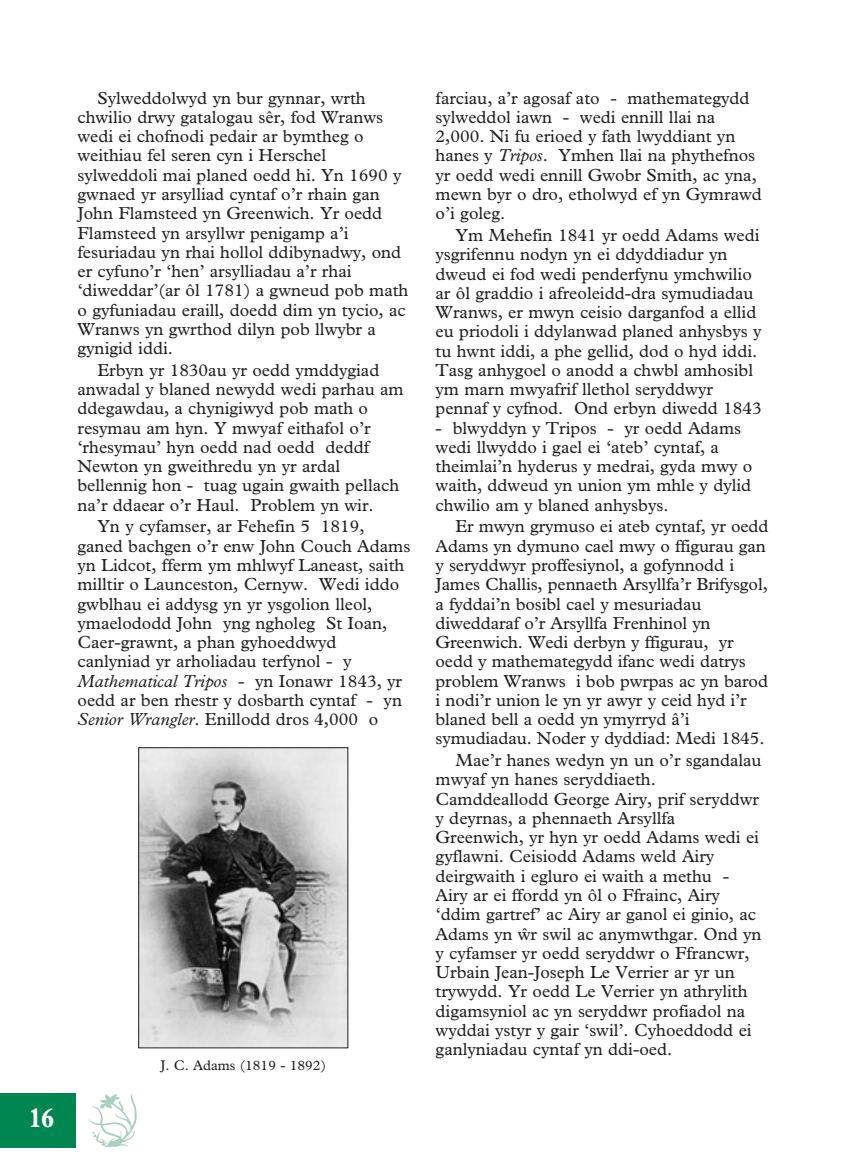
<style>
.page{position:relative;width:845px;height:1167px;background:#fff}
.page>*{position:absolute;margin:0;border:0;box-sizing:border-box;transform-origin:0 0}
.t1{font:700 condensed 28px "Plantin";color:#fff}
.t2{font:17.5px/19.2px "M Plantin";color:#231f20}
.t3{font:14px "M Plantin";color:#231f20}
.s1{font-style:italic}
</style>
<div class="page">
<svg style="left:0;top:747px;width:349px;height:401px"></svg>
<p class="t2" style="left:77px;top:89px;width:332px;text-indent:20px">Sylweddolwyd yn bur gynnar, wrth chwilio drwy gatalogau sêr, fod Wranws wedi ei chofnodi pedair ar bymtheg o weithiau fel seren cyn i Herschel sylweddoli mai planed oedd hi. Yn 1690 y gwnaed yr arsylliad cyntaf o’r rhain gan John Flamsteed yn Greenwich. Yr oedd Flamsteed yn arsyllwr penigamp a’i fesuriadau yn rhai hollol ddibynadwy, ond er cyfuno’r ‘hen’ arsylliadau a’r rhai ‘diweddar’(ar ôl 1781) a gwneud pob math o gyfuniadau eraill, doedd dim yn tycio, ac Wranws yn gwrthod dilyn pob llwybr a gynigid iddi.</p>
<p class="t2" style="left:77px;top:361px;width:328px;text-indent:20px">Erbyn yr 1830au yr oedd ymddygiad anwadal y blaned newydd wedi parhau am ddegawdau, a chynigiwyd pob math o resymau am hyn. Y mwyaf eithafol o’r ‘rhesymau’ hyn oedd nad oedd deddf Newton yn gweithredu yn yr ardal bellennig hon - tuag ugain gwaith pellach na’r ddaear o’r Haul. Problem yn wir.</p>
<p class="t2" style="left:77px;top:518px;width:334px;text-indent:20px">Yn y cyfamser, ar Fehefin 5 1819, ganed bachgen o’r enw John Couch Adams yn Lidcot, fferm ym mhlwyf Laneast, saith milltir o Launceston, Cernyw. Wedi iddo gwblhau ei addysg yn yr ysgolion lleol, ymaelododd John yng ngholeg St Ioan, Caer-grawnt, a phan gyhoeddwyd canlyniad yr arholiadau terfynol - y <span class="s1">Mathematical Tripos</span> - yn Ionawr 1843, yr oedd ar ben rhestr y dosbarth cyntaf - yn <span class="s1">Senior Wrangler</span>. Enillodd dros 4,000 o</p>
<h1 class="t1" style="left:28px;top:1107px;width:27px">16</h1>
<p class="t3" style="left:160px;top:1059px;width:167px">J. C. Adams (1819 - 1892)</p>
<p class="t2" style="left:435px;top:89px;width:328px">farciau, a’r agosaf ato - mathemategydd sylweddol iawn - wedi ennill llai na 2,000. Ni fu erioed y fath lwyddiant yn hanes y <span class="s1">Tripos</span>. Ymhen llai na phythefnos yr oedd wedi ennill Gwobr Smith, ac yna, mewn byr o dro, etholwyd ef yn Gymrawd o’i goleg.</p>
<p class="t2" style="left:435px;top:226px;width:328px;text-indent:20px">Ym Mehefin 1841 yr oedd Adams wedi ysgrifennu nodyn yn ei ddyddiadur yn dweud ei fod wedi penderfynu ymchwilio ar ôl graddio i afreoleidd-dra symudiadau Wranws, er mwyn ceisio darganfod a ellid eu priodoli i ddylanwad planed anhysbys y tu hwnt iddi, a phe gellid, dod o hyd iddi.<br>Tasg anhygoel o anodd a chwbl amhosibl ym marn mwyafrif llethol seryddwyr pennaf y cyfnod. Ond erbyn diwedd 1843</p>
<p class="t2" style="left:435px;top:419px;width:318px">- blwyddyn y Tripos - yr oedd Adams wedi llwyddo i gael ei ‘ateb’ cyntaf, a theimlai’n hyderus y medrai, gyda mwy o waith, ddweud yn union ym mhle y dylid chwilio am y blaned anhysbys.</p>
<p class="t2" style="left:435px;top:518px;width:334px;text-indent:20px">Er mwyn grymuso ei ateb cyntaf, yr oedd Adams yn dymuno cael mwy o ffigurau gan y seryddwyr proffesiynol, a gofynnodd i James Challis, pennaeth Arsyllfa’r Brifysgol, a fyddai’n bosibl cael y mesuriadau diweddaraf o’r Arsyllfa Frenhinol yn Greenwich. Wedi derbyn y ffigurau, yr oedd y mathemategydd ifanc wedi datrys problem Wranws i bob pwrpas ac yn barod i nodi’r union le yn yr awyr y ceid hyd i’r blaned bell a oedd yn ymyrryd â’i symudiadau. Noder y dyddiad: Medi 1845.</p>
<p class="t2" style="left:435px;top:751px;width:327px;text-indent:20px">Mae’r hanes wedyn yn un o’r sgandalau mwyaf yn hanes seryddiaeth.<br>Camddeallodd George Airy, prif seryddwr y deyrnas, a phennaeth Arsyllfa Greenwich, yr hyn yr oedd Adams wedi ei gyflawni. Ceisiodd Adams weld Airy deirgwaith i egluro ei waith a methu - Airy ar ei ffordd yn ôl o Ffrainc, Airy ‘ddim gartref’ ac Airy ar ganol ei ginio, ac Adams yn wˆ r swil ac anymwthgar. Ond yn y cyfamser yr oedd seryddwr o Ffrancwr, Urbain Jean-Joseph Le Verrier ar yr un trywydd. Yr oedd Le Verrier yn athrylith digamsyniol ac yn seryddwr profiadol na wyddai ystyr y gair ‘swil’. Cyhoeddodd ei ganlyniadau cyntaf yn ddi-oed.</p>
</div>
